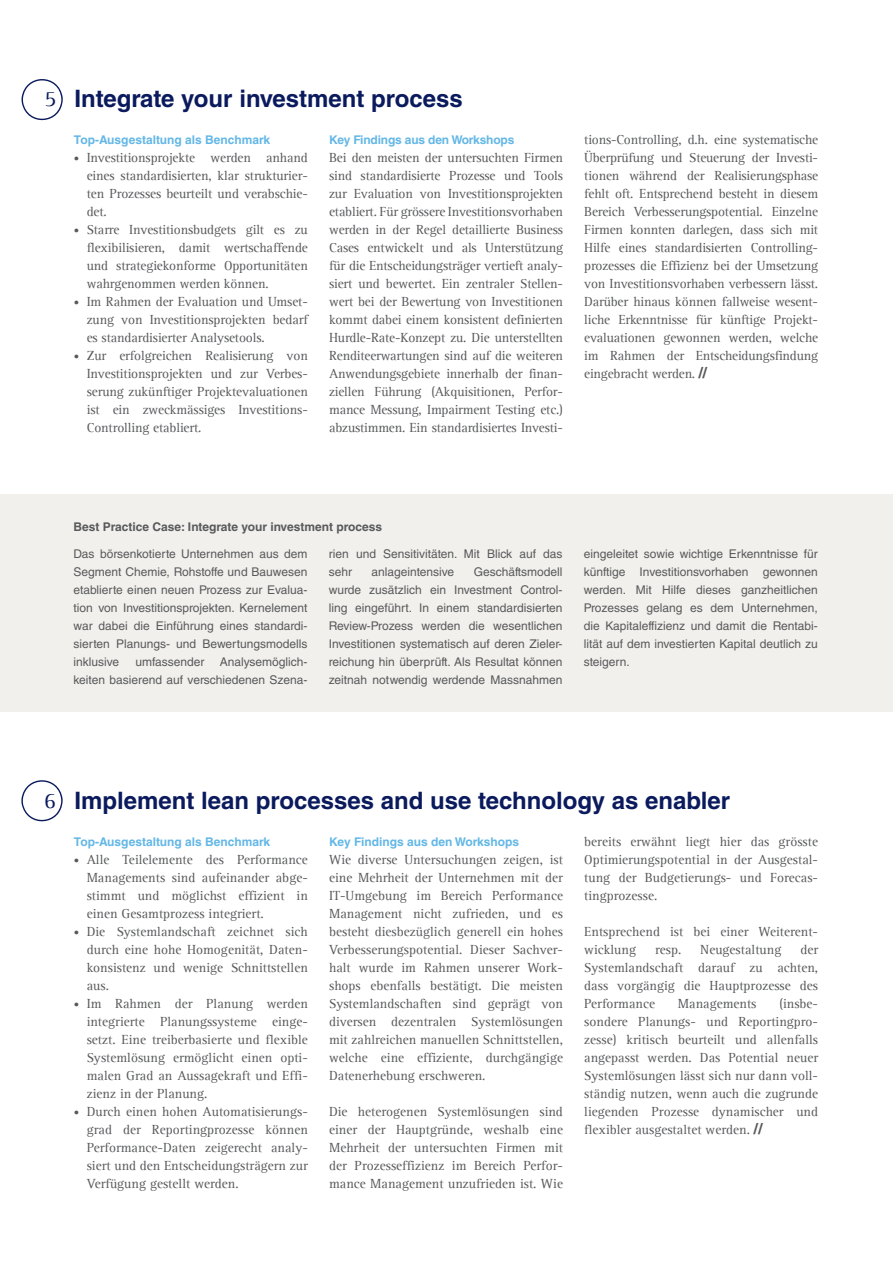
<style>
.page{position:relative;width:893px;height:1263px;background:#fff}
.page>*{position:absolute;margin:0;border:0;box-sizing:border-box;transform-origin:0 0}
.t1{font:700 24px "Helvetica LT Std";color:#0a1a5d}
.t2{font:22.5px "Agfa Rotis Serif";color:#0a1a5d}
.text_paragraph{font:13.5px/18px "Agfa Rotis Serif";color:#58595b;text-align:justify}
.text_paragraph-2{font:12px/18px "Helvetica LT Std";color:#58595b;text-align:justify}
.text_paragraph-3{font:700 12px "Helvetica LT Std";color:#63b7e6}
.text_paragraph-4{font:700 12px "Helvetica LT Std";color:#58595b}
.s1{font-size:10.5px}
.s2{font-family:"Helvetica LT Std";font-weight:700;font-size:15px}
</style>
<div class="page">
<div style="left:0;top:494px;width:893px;height:217px;background:#f1f0ec"></div>
<svg style="left:22px;top:79px;width:41px;height:42px"></svg>
<svg style="left:21px;top:780px;width:42px;height:42px"></svg>
<p class="t2" style="left:44px;top:86px;width:13px">5</p>
<p class="t1" style="left:74px;top:84px;width:390px">Integrate your investment process</p>
<p class="text_paragraph-3" style="left:74px;top:132px;width:198px">Top-Ausgestaltung als Benchmark</p>
<p class="text_paragraph" style="left:87px;top:149px;width:223px;text-indent:-13px"><span class="s1">•</span> Investitionsprojekte werden anhand eines standardisierten, klar strukturier&shy;ten Prozesses beurteilt und verabschie&shy;det.</p>
<p class="text_paragraph" style="left:87px;top:221px;width:223px;text-indent:-13px"><span class="s1">•</span> Starre Investitionsbudgets gilt es zu flexibilisieren, damit wertschaffende und strategiekonforme Opportunitäten wahrgenommen werden können.</p>
<p class="text_paragraph" style="left:87px;top:293px;width:223px;text-indent:-13px"><span class="s1">•</span> Im Rahmen der Evaluation und Umset&shy;zung von Investitionsprojekten bedarf es standardisierter Analysetools.</p>
<p class="text_paragraph" style="left:87px;top:347px;width:223px;text-indent:-13px"><span class="s1">•</span> Zur erfolgreichen Realisierung von Investitionsprojekten und zur Verbes&shy;serung zukünftiger Projektevaluationen ist ein zweckmässiges Investitions-Controlling etabliert.</p>
<p class="text_paragraph-3" style="left:329px;top:132px;width:187px">Key Findings aus den Workshops</p>
<p class="text_paragraph" style="left:329px;top:149px;width:235px">Bei den meisten der untersuchten Firmen sind standardisierte Prozesse und Tools zur Evaluation von Investitionsprojekten etabliert. Für grössere Investitionsvorhaben werden in der Regel detaillierte Business Cases entwickelt und als Unterstützung für die Entscheidungsträger vertieft analy&shy;siert und bewertet. Ein zentraler Stellen&shy;wert bei der Bewertung von Investitionen kommt dabei einem konsistent definierten Hurdle-Rate-Konzept zu. Die unterstellten Renditeerwartungen sind auf die weiteren Anwendungsgebiete innerhalb der finan&shy;ziellen Führung (Akquisitionen, Perfor&shy;mance Messung, Impairment Testing etc.) abzustimmen. Ein standardisiertes Investi-</p>
<p class="text_paragraph" style="left:584px;top:131px;width:235px">tions-Controlling, d.h. eine systematische Überprüfung und Steuerung der Investi&shy;tionen während der Realisierungsphase fehlt oft. Entsprechend besteht in diesem Bereich Verbesserungspotential. Einzelne Firmen konnten darlegen, dass sich mit Hilfe eines standardisierten Controlling&shy;prozesses die Effizienz bei der Umsetzung von Investitionsvorhaben verbessern lässt.<br>Darüber hinaus können fallweise wesent&shy;liche Erkenntnisse für künftige Projekt&shy;evaluationen gewonnen werden, welche im Rahmen der Entscheidungsfindung eingebracht werden. <span class="s2">//</span></p>
<p class="text_paragraph-4" style="left:74px;top:519px;width:310px">Best Practice Case: Integrate your investment process</p>
<p class="text_paragraph-2" style="left:74px;top:544px;width:235px">Das börsenkotierte Unternehmen aus dem Segment Chemie, Rohstoffe und Bauwesen etablierte einen neuen Prozess zur Evalua&shy;tion von Investitionsprojekten. Kernelement war dabei die Einführung eines standardi&shy;sierten Planungs- und Bewertungsmodells inklusive</p>
<p class="text_paragraph-2" style="left:135px;top:652px;width:70px">umfassender</p>
<p class="text_paragraph-2" style="left:74px;top:652px;width:235px;text-align:right">Analysemöglich-<br>keiten basierend auf verschiedenen Szena-</p>
<p class="text_paragraph-2" style="left:329px;top:544px;width:235px">rien und Sensitivitäten. Mit Blick auf das sehr</p>
<p class="text_paragraph-2" style="left:329px;top:562px;width:235px;text-indent:145px">Geschäftsmodell wurde zusätzlich ein Investment Control&shy;ling eingeführt. In einem standardisierten Review-Prozess werden die wesentlichen Investitionen systematisch auf deren Zieler&shy;reichung hin überprüft. Als Resultat können zeitnah notwendig werdende Massnahmen</p>
<p class="text_paragraph-2" style="left:371px;top:562px;width:84px">anlageintensive</p>
<p class="text_paragraph-2" style="left:584px;top:544px;width:235px">eingeleitet sowie wichtige Erkenntnisse für künftige Investitionsvorhaben gewonnen werden. Mit Hilfe dieses ganzheitlichen Prozesses gelang es dem Unternehmen, die Kapitaleffizienz und damit die Rentabi&shy;lität auf dem investierten Kapital deutlich zu steigern.</p>
<p class="t2" style="left:44px;top:787px;width:13px">6</p>
<p class="t1" style="left:74px;top:786px;width:657px">Implement lean processes and use technology as enabler</p>
<p class="text_paragraph-3" style="left:74px;top:834px;width:198px">Top-Ausgestaltung als Benchmark</p>
<p class="text_paragraph" style="left:87px;top:851px;width:223px;text-indent:-13px"><span class="s1">•</span> Alle Teilelemente des Performance Managements sind aufeinander abge&shy;stimmt und möglichst effizient in einen Gesamtprozess integriert.</p>
<p class="text_paragraph" style="left:87px;top:923px;width:223px;text-indent:-13px"><span class="s1">•</span> Die Systemlandschaft zeichnet sich durch eine hohe Homogenität, Daten&shy;konsistenz und wenige Schnittstellen aus.</p>
<p class="text_paragraph" style="left:87px;top:995px;width:223px;text-indent:-13px"><span class="s1">•</span> Im Rahmen der Planung werden integrierte Planungssysteme einge&shy;setzt. Eine treiberbasierte und flexible Systemlösung ermöglicht einen opti&shy;malen Grad an Aussagekraft und Effi&shy;zienz in der Planung.</p>
<p class="text_paragraph" style="left:87px;top:1103px;width:223px;text-indent:-13px"><span class="s1">•</span> Durch einen hohen Automatisierungs&shy;grad der Reportingprozesse können Performance-Daten zeigerecht analy&shy;siert und den Entscheidungsträgern zur Verfügung gestellt werden.</p>
<p class="text_paragraph-3" style="left:329px;top:834px;width:192px">Key Findings aus den Workshops</p>
<p class="text_paragraph" style="left:329px;top:851px;width:235px">Wie diverse Untersuchungen zeigen, ist eine Mehrheit der Unternehmen mit der IT-Umgebung im Bereich Performance Management nicht zufrieden, und es besteht diesbezüglich generell ein hohes Verbesserungspotential. Dieser Sachver&shy;halt wurde im Rahmen unserer Work&shy;shops ebenfalls bestätigt. Die meisten Systemlandschaften sind geprägt von diversen dezentralen Systemlösungen mit zahlreichen manuellen Schnittstellen, welche eine effiziente, durchgängige Datenerhebung erschweren.</p>
<p class="text_paragraph" style="left:329px;top:1103px;width:235px">Die heterogenen Systemlösungen sind einer der Hauptgründe, weshalb eine Mehrheit der untersuchten Firmen mit der Prozesseffizienz im Bereich Perfor&shy;mance Management unzufrieden ist. Wie</p>
<p class="text_paragraph" style="left:584px;top:833px;width:235px">bereits erwähnt liegt hier das grösste Optimierungspotential in der Ausgestal&shy;tung der Budgetierungs- und Forecas&shy;tingprozesse.</p>
<p class="text_paragraph" style="left:584px;top:923px;width:235px">Entsprechend ist bei einer Weiterent&shy;wicklung</p>
<p class="text_paragraph" style="left:584px;top:941px;width:235px;text-indent:216px">der Systemlandschaft darauf zu achten, dass vorgängig die Hauptprozesse des Performance</p>
<p class="text_paragraph" style="left:655px;top:941px;width:28px">resp.</p>
<p class="text_paragraph" style="left:700px;top:941px;width:83px">Neugestaltung</p>
<p class="text_paragraph" style="left:584px;top:995px;width:235px;text-indent:195px">(insbe&shy;sondere Planungs- und Reportingpro&shy;zesse) kritisch beurteilt und allenfalls angepasst werden. Das Potential neuer Systemlösungen lässt sich nur dann voll&shy;ständig nutzen, wenn auch die zugrunde liegenden Prozesse dynamischer und flexibler ausgestaltet werden. <span class="s2">//</span></p>
<p class="text_paragraph" style="left:678px;top:995px;width:80px">Managements</p>
</div>
